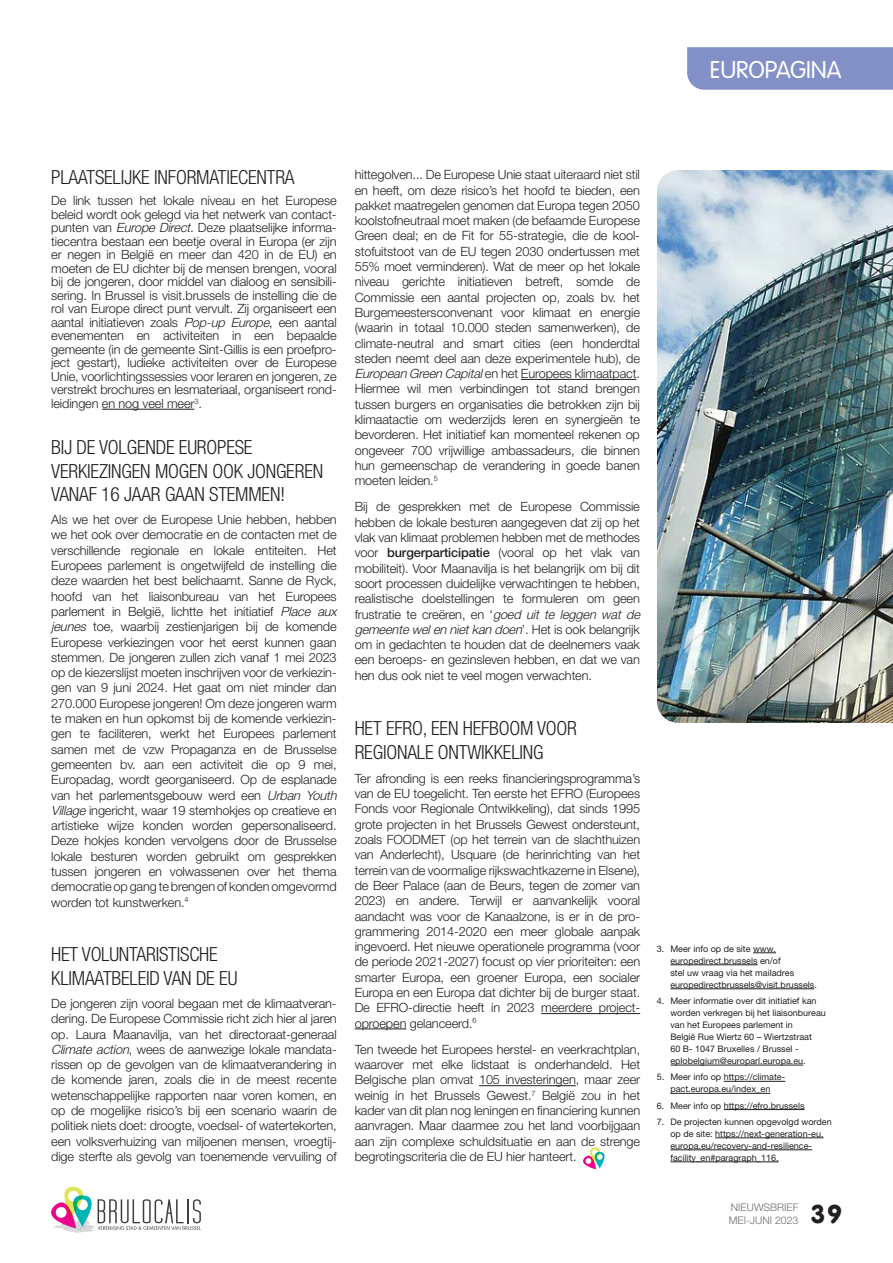
<style>
.page{position:relative;width:893px;height:1263px;background:#fff}
.page>*{position:absolute;margin:0;border:0;box-sizing:border-box;transform-origin:0 0}
.t1{font:27px "VAG Rundschrift D";color:#231f20}
.t2{font:300 25.5px "VAG Rundschrift D";color:#fff}
.t3{font:300 condensed 19.5px/23.4px "Helvetica Neue LT Pro";letter-spacing:-.01em;color:#231f20}
.t4{font:300 12.75px/15.3px "Helvetica Neue LT Pro";letter-spacing:-.01em;color:#231f20;text-align:justify}
.t5{font:300 10.5px/12.6px "Helvetica Neue LT Pro";color:#6c6d70}
.t6{font:9px/12px "Helvetica Neue LT Pro";color:#231f20}
.s1{font-style:italic}
.s2{font-weight:500}
</style>
<div class="page">
<svg style="left:753px;top:952px;width:23px;height:1px"></svg>
<hr style="left:670px;top:964px;width:88px;height:1px;background:#231f20">
<hr style="left:670px;top:988px;width:144px;height:1px;background:#231f20">
<hr style="left:670px;top:1065px;width:133px;height:1px;background:#231f20">
<hr style="left:724px;top:1081px;width:61px;height:1px;background:#231f20">
<hr style="left:670px;top:1093px;width:100px;height:1px;background:#231f20">
<hr style="left:724px;top:1109px;width:81px;height:1px;background:#231f20">
<hr style="left:715px;top:1137px;width:109px;height:1px;background:#231f20">
<hr style="left:670px;top:1149px;width:142px;height:1px;background:#231f20">
<hr style="left:670px;top:1161px;width:109px;height:1px;background:#231f20">
<hr style="left:102px;top:409px;width:92px;height:1px;background:#231f20">
<hr style="left:521px;top:379px;width:115px;height:1px;background:#231f20">
<hr style="left:541px;top:1013px;width:99px;height:1px;background:#231f20">
<hr style="left:355px;top:1028px;width:51px;height:1px;background:#231f20">
<hr style="left:479px;top:1085px;width:97px;height:1px;background:#231f20">
<svg style="left:583px;top:1147px;width:22px;height:22px"></svg>
<img style="left:657px;top:170px;width:236px;height:553px">
<svg style="left:51px;top:1187px;width:150px;height:46px"></svg>
<div style="left:687px;top:47px;width:206px;height:43px;background:#838fc7"></div>
<h2 class="t2" style="left:710px;top:55px;width:133px">EUROPAGINA</h2>
<h3 class="t3" style="left:51px;top:165px;width:245px">PLAATSELIJKE INFORMATIECENTRA</h3>
<p class="t4" style="left:51px;top:194px;width:287px;line-height:13.5px">De link tussen het lokale niveau en het Europese beleid wordt ook gelegd via het netwerk van contact&shy;punten van <span class="s1">Europe Direct.</span> Deze plaatselijke informa&shy;tiecentra bestaan een beetje overal in Europa (er zijn er negen in België en meer dan 420 in de EU) en moeten de EU dichter bij de mensen brengen, vooral bij de jongeren, door middel van dialoog en sensibili&shy;sering. In Brussel is visit.brussels de instelling die de rol van Europe direct punt vervult. Zij organiseert een aantal initiatieven zoals <span class="s1">Pop-up Europe</span>, een aantal evenementen en activiteiten in een bepaalde gemeente (in de gemeente Sint-Gillis is een proefpro&shy;ject gestart), ludieke activiteiten over de Europese Unie, voorlichtingssessies voor leraren en jongeren, ze verstrekt brochures en lesmateriaal, organiseert rond&shy;leidingen en nog veel meer<sup>3</sup>.</p>
<h3 class="t3" style="left:51px;top:435px;width:274px">BIJ DE VOLGENDE EUROPESE<br>VERKIEZINGEN MOGEN OOK JONGEREN<br>VANAF 16 JAAR GAAN STEMMEN!</h3>
<p class="t4" style="left:51px;top:512px;width:290px;text-align:left">Als we het over de Europese Unie hebben, hebben we het ook over democratie en de contacten met de verschillende regionale en lokale entiteiten. Het Europees parlement is ongetwijfeld de instelling die deze waarden het best belichaamt. Sanne de Ryck, hoofd van het liaisonbureau van het Europees parlement in België, lichtte het initiatief <span class="s1">Place aux jeunes</span> toe, waarbij zestienjarigen bij de komende Europese verkiezingen voor het eerst kunnen gaan stemmen. De jongeren zullen zich vanaf 1 mei 2023 op de kiezerslijst moeten inschrijven voor de verkiezin&shy;gen van 9 juni 2024. Het gaat om niet minder dan 270.000 Europese jongeren! Om deze jongeren warm te maken en hun opkomst bij de komende verkiezin&shy;gen te faciliteren, werkt het Europees parlement samen met de vzw Propaganza en de Brusselse gemeenten bv. aan een activiteit die op 9 mei, Europadag, wordt georganiseerd. Op de esplanade van het parlementsgebouw werd een <span class="s1">Urban Youth Village</span> ingericht, waar 19 stemhokjes op creatieve en artistieke wijze konden worden gepersonaliseerd.<br>Deze hokjes konden vervolgens door de Brusselse lokale besturen worden gebruikt om gesprekken tussen jongeren en volwassenen over het thema democratie op gang te brengen of konden omgevormd worden tot kunstwerken.<sup>4</sup></p>
<h3 class="t3" style="left:51px;top:942px;width:188px">HET VOLUNTARISTISCHE<br>KLIMAATBELEID VAN DE EU</h3>
<p class="t4" style="left:51px;top:995px;width:287px">De jongeren zijn vooral begaan met de klimaatveran&shy;dering. De Europese Commissie richt zich hier al jaren op. Laura Maanavilja, van het directoraat-generaal <span class="s1">Climate action</span>, wees de aanwezige lokale mandata&shy;rissen op de gevolgen van de klimaatverandering in de komende jaren, zoals die in de meest recente wetenschappelijke rapporten naar voren komen, en op de mogelijke risico’s bij een scenario waarin de politiek niets doet: droogte, voedsel- of watertekorten, een volksverhuizing van miljoenen mensen, vroegtij&shy;dige sterfte als gevolg van toenemende vervuiling of</p>
<p class="t4" style="left:355px;top:167px;width:287px">hittegolven... De Europese Unie staat uiteraard niet stil en heeft, om deze risico’s het hoofd te bieden, een pakket maatregelen genomen dat Europa tegen 2050 koolstofneutraal moet maken (de befaamde Europese Green deal; en de Fit for 55-strategie, die de kool&shy;stofuitstoot van de EU tegen 2030 ondertussen met 55% moet verminderen). Wat de meer op het lokale niveau gerichte initiatieven betreft, somde de Commissie een aantal projecten op, zoals bv. het Burgemeestersconvenant voor klimaat en energie (waarin in totaal 10.000 steden samenwerken), de climate-neutral and smart cities (een honderdtal steden neemt deel aan deze experimentele hub), de <span class="s1">European Green Capital</span>en het Europees klimaatpact.<br>Hiermee wil men verbindingen tot stand brengen tussen burgers en organisaties die betrokken zijn bij klimaatactie om wederzijds leren en synergieën te bevorderen. Het initiatief kan momenteel rekenen op ongeveer 700 vrijwillige ambassadeurs, die binnen hun gemeenschap de verandering in goede banen moeten leiden.<sup>5</sup></p>
<p class="t4" style="left:355px;top:499px;width:290px;text-align:left">Bij de gesprekken met de Europese Commissie hebben de lokale besturen aangegeven dat zij op het vlak van klimaat problemen hebben met de methodes voor <span class="s2">burgerparticipatie</span> (vooral op het vlak van mobiliteit). Voor Maanavilja is het belangrijk om bij dit soort processen duidelijke verwachtingen te hebben, realistische doelstellingen te formuleren om geen frustratie te creëren, en ‘<span class="s1">goed uit te leggen wat de gemeente welen nietkan doen</span>’ . H e t i s o o k b e l a n g r ij k om in gedachten te houden dat de deelnemers vaak een beroeps- en gezinsleven hebben, en dat we van hen dus ook niet te veel mogen verwachten.</p>
<h3 class="t3" style="left:355px;top:716px;width:224px">HET EFRO, EEN HEFBOOM VOOR<br>REGIONALE ONTWIKKELING</h3>
<p class="t4" style="left:355px;top:770px;width:287px">Ter afronding is een reeks financieringsprogramma’s van de EU toegelicht. Ten eerste het EFRO (Europees Fonds voor Regionale Ontwikkeling), dat sinds 1995 grote projecten in het Brussels Gewest ondersteunt, zoals FOODMET (op het terrein van de slachthuizen van Anderlecht), Usquare (de herinrichting van het terrein van de voormalige rijkswachtkazerne in Elsene), de Beer Palace (aan de Beurs, tegen de zomer van 2023) en andere. Terwijl er aanvankelijk vooral aandacht was voor de Kanaalzone, is er in de pro&shy;grammering 2014-2020 een meer globale aanpak ingevoerd. Het nieuwe operationele programma (voor de periode 2021-2027) focust op vier prioriteiten: een smarter Europa, een groener Europa, een socialer Europa en een Europa dat dichter bij de burger staat.<br>De EFRO-directie heeft in 2023 meerdere project&shy;oproepen gelanceerd.<sup>6</sup></p>
<p class="t4" style="left:355px;top:1041px;width:287px">Ten tweede het Europees herstel- en veerkrachtplan, waarover met elke lidstaat is onderhandeld. Het Belgische plan omvat 105 investeringen, maar zeer weinig in het Brussels Gewest.<sup>7</sup> België zou in het kader van dit plan nog leningen en financiering kunnen aanvragen. Maar daarmee zou het land voorbijgaan aan zijn complexe schuldsituatie en aan de strenge begrotingscriteria die de EU hier hanteert.</p>
<p class="t6" style="left:670px;top:942px;width:148px;text-indent:-14px">3. Meer info op de site www. europedirect.brussels en/of<br>stel uw vraag via het mailadres europedirectbrussels@visit.brussels.</p>
<p class="t6" style="left:670px;top:995px;width:157px;text-indent:-14px">4. Meer informatie over dit initiatief kan worden verkregen bij het liaisonbureau van het Europees parlement in<br>België Rue Wiertz 60 – Wiertzstraat<br>60 B- 1047 Bruxelles / Brussel - eplobelgium@europarl.europa.eu.</p>
<p class="t6" style="left:657px;top:1071px;width:130px;text-align:center">5. Meer info op https://climate&shy;pact.europa.eu/index_en</p>
<p class="t6" style="left:657px;top:1099px;width:149px">6. Meer info op https://efro.brussels</p>
<p class="t6" style="left:670px;top:1115px;width:163px;text-indent:-14px">7. De projecten kunnen opgevolgd worden op de site: https://next-generation-eu. europa.eu/recovery-and-resilience&shy;facility_en#paragraph_116.</p>
<p class="t5" style="left:729px;top:1201px;width:71px">NIEUWSBRIEF<br>Mei-Juni</p>
<p class="t5" style="left:775px;top:1213px;width:25px">2023</p>
<h1 class="t1" style="left:810px;top:1198px;width:33px">39</h1>
</div>
